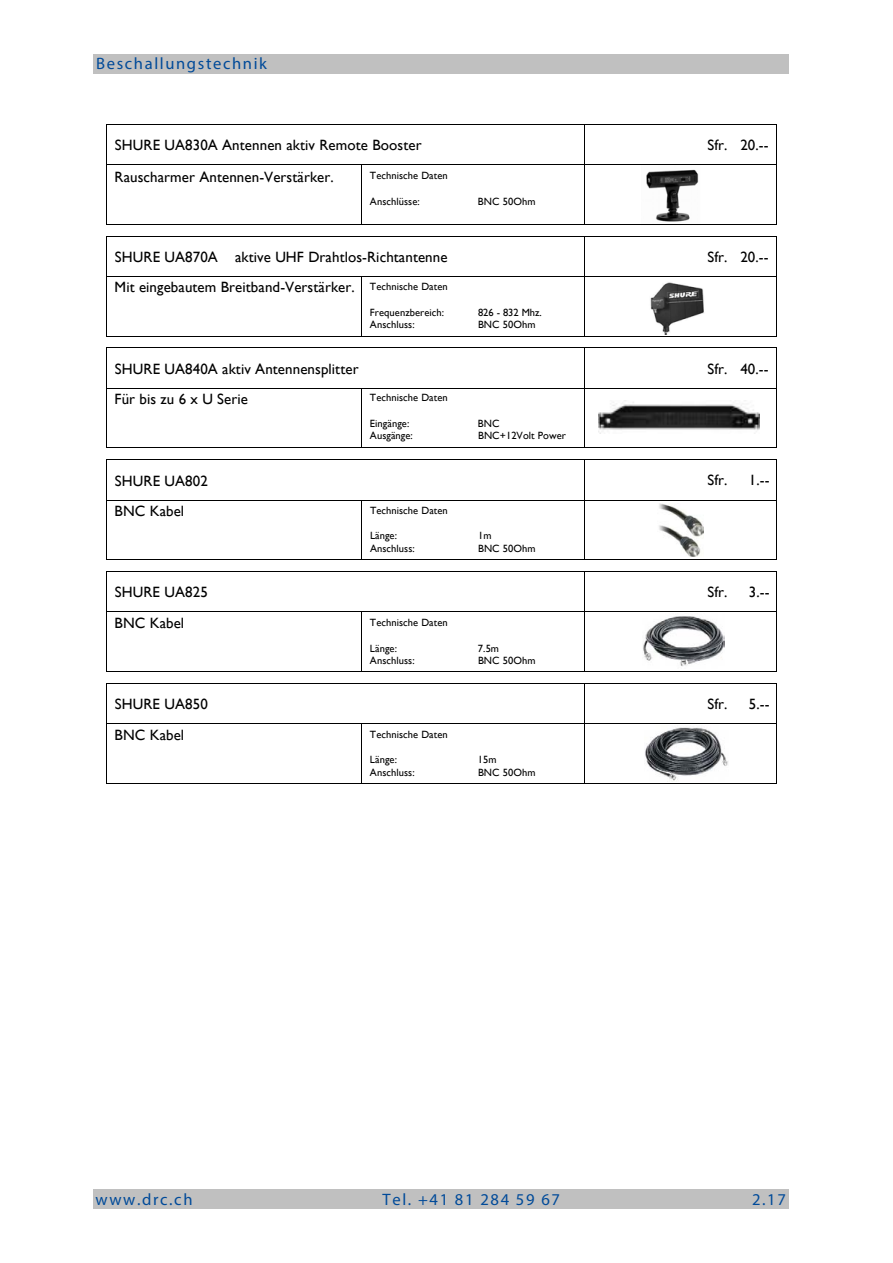
<style>
.page{position:relative;width:893px;height:1263px;background:#fff}
.page>*{position:absolute;margin:0;border:0;box-sizing:border-box;transform-origin:0 0}
.t1{font:16.5px "Myriad";letter-spacing:.1em;color:#004a99}
.t2{font:15px/30.2px "Gill Sans";letter-spacing:.005em;color:#000}
.t3{font:10.5px "Gill Sans";letter-spacing:.005em;color:#000}
</style>
<div class="page">
<img style="left:646px;top:169px;width:53px;height:53px">
<div style="left:93px;top:54px;width:696px;height:20px;background:#c0c0c0"></div>
<div style="left:93px;top:1189px;width:696px;height:20px;background:#c0c0c0"></div>
<hr style="left:107px;top:124px;width:477px;height:1px;background:#000">
<hr style="left:585px;top:124px;width:191px;height:1px;background:#000">
<hr style="left:584px;top:125px;width:1px;height:40px;background:#000">
<hr style="left:776px;top:125px;width:1px;height:40px;background:#000">
<hr style="left:107px;top:165px;width:254px;height:1px;background:#000">
<hr style="left:362px;top:165px;width:222px;height:1px;background:#000">
<hr style="left:585px;top:165px;width:191px;height:1px;background:#000">
<hr style="left:106px;top:165px;width:1px;height:59px;background:#000">
<hr style="left:107px;top:224px;width:254px;height:1px;background:#000">
<hr style="left:361px;top:165px;width:1px;height:59px;background:#000">
<hr style="left:362px;top:224px;width:222px;height:1px;background:#000">
<hr style="left:584px;top:165px;width:1px;height:59px;background:#000">
<hr style="left:585px;top:224px;width:191px;height:1px;background:#000">
<hr style="left:776px;top:165px;width:1px;height:59px;background:#000">
<hr style="left:106px;top:125px;width:1px;height:40px;background:#000">
<hr style="left:107px;top:236px;width:477px;height:1px;background:#000">
<hr style="left:585px;top:236px;width:191px;height:1px;background:#000">
<hr style="left:584px;top:237px;width:1px;height:39px;background:#000">
<hr style="left:776px;top:237px;width:1px;height:39px;background:#000">
<hr style="left:107px;top:276px;width:254px;height:1px;background:#000">
<hr style="left:362px;top:276px;width:222px;height:1px;background:#000">
<hr style="left:585px;top:276px;width:191px;height:1px;background:#000">
<hr style="left:106px;top:277px;width:1px;height:59px;background:#000">
<hr style="left:107px;top:336px;width:254px;height:1px;background:#000">
<hr style="left:361px;top:277px;width:1px;height:59px;background:#000">
<hr style="left:362px;top:336px;width:222px;height:1px;background:#000">
<hr style="left:584px;top:277px;width:1px;height:59px;background:#000">
<hr style="left:585px;top:336px;width:191px;height:1px;background:#000">
<hr style="left:776px;top:277px;width:1px;height:59px;background:#000">
<hr style="left:106px;top:237px;width:1px;height:39px;background:#000">
<hr style="left:107px;top:348px;width:477px;height:1px;background:#000">
<hr style="left:585px;top:348px;width:191px;height:1px;background:#000">
<hr style="left:584px;top:348px;width:1px;height:40px;background:#000">
<hr style="left:776px;top:348px;width:1px;height:40px;background:#000">
<hr style="left:107px;top:388px;width:254px;height:1px;background:#000">
<hr style="left:362px;top:388px;width:222px;height:1px;background:#000">
<hr style="left:585px;top:388px;width:191px;height:1px;background:#000">
<hr style="left:106px;top:389px;width:1px;height:59px;background:#000">
<hr style="left:107px;top:448px;width:254px;height:1px;background:#000">
<hr style="left:361px;top:389px;width:1px;height:59px;background:#000">
<hr style="left:362px;top:448px;width:222px;height:1px;background:#000">
<hr style="left:584px;top:389px;width:1px;height:59px;background:#000">
<hr style="left:585px;top:448px;width:191px;height:1px;background:#000">
<hr style="left:776px;top:389px;width:1px;height:59px;background:#000">
<hr style="left:106px;top:348px;width:1px;height:40px;background:#000">
<hr style="left:107px;top:459px;width:477px;height:1px;background:#000">
<hr style="left:585px;top:459px;width:191px;height:1px;background:#000">
<hr style="left:584px;top:460px;width:1px;height:40px;background:#000">
<hr style="left:776px;top:460px;width:1px;height:40px;background:#000">
<hr style="left:107px;top:500px;width:254px;height:1px;background:#000">
<hr style="left:362px;top:500px;width:222px;height:1px;background:#000">
<hr style="left:585px;top:500px;width:191px;height:1px;background:#000">
<hr style="left:106px;top:501px;width:1px;height:58px;background:#000">
<hr style="left:107px;top:559px;width:254px;height:1px;background:#000">
<hr style="left:361px;top:501px;width:1px;height:58px;background:#000">
<hr style="left:362px;top:559px;width:222px;height:1px;background:#000">
<hr style="left:584px;top:501px;width:1px;height:58px;background:#000">
<hr style="left:585px;top:559px;width:191px;height:1px;background:#000">
<hr style="left:776px;top:501px;width:1px;height:58px;background:#000">
<hr style="left:106px;top:460px;width:1px;height:40px;background:#000">
<hr style="left:107px;top:571px;width:477px;height:1px;background:#000">
<hr style="left:585px;top:571px;width:191px;height:1px;background:#000">
<hr style="left:584px;top:572px;width:1px;height:40px;background:#000">
<hr style="left:776px;top:572px;width:1px;height:40px;background:#000">
<hr style="left:107px;top:612px;width:254px;height:1px;background:#000">
<hr style="left:107px;top:723px;width:254px;height:1px;background:#000">
<hr style="left:362px;top:612px;width:222px;height:1px;background:#000">
<hr style="left:585px;top:612px;width:191px;height:1px;background:#000">
<hr style="left:106px;top:612px;width:1px;height:59px;background:#000">
<hr style="left:107px;top:671px;width:254px;height:1px;background:#000">
<hr style="left:361px;top:612px;width:1px;height:59px;background:#000">
<hr style="left:362px;top:671px;width:222px;height:1px;background:#000">
<hr style="left:584px;top:612px;width:1px;height:59px;background:#000">
<hr style="left:585px;top:671px;width:191px;height:1px;background:#000">
<hr style="left:776px;top:612px;width:1px;height:59px;background:#000">
<hr style="left:106px;top:572px;width:1px;height:40px;background:#000">
<hr style="left:107px;top:683px;width:477px;height:1px;background:#000">
<hr style="left:585px;top:683px;width:191px;height:1px;background:#000">
<hr style="left:584px;top:684px;width:1px;height:39px;background:#000">
<hr style="left:776px;top:684px;width:1px;height:39px;background:#000">
<hr style="left:362px;top:723px;width:222px;height:1px;background:#000">
<hr style="left:585px;top:723px;width:191px;height:1px;background:#000">
<hr style="left:106px;top:724px;width:1px;height:59px;background:#000">
<hr style="left:107px;top:783px;width:254px;height:1px;background:#000">
<hr style="left:361px;top:724px;width:1px;height:59px;background:#000">
<hr style="left:362px;top:783px;width:222px;height:1px;background:#000">
<hr style="left:584px;top:724px;width:1px;height:59px;background:#000">
<hr style="left:585px;top:783px;width:191px;height:1px;background:#000">
<hr style="left:776px;top:724px;width:1px;height:59px;background:#000">
<hr style="left:106px;top:684px;width:1px;height:39px;background:#000">
<img style="left:598px;top:402px;width:161px;height:32px">
<img style="left:650px;top:282px;width:54px;height:52px">
<img style="left:659px;top:504px;width:44px;height:52px">
<img style="left:643px;top:616px;width:81px;height:51px">
<img style="left:645px;top:727px;width:83px;height:54px">
<p class="t1" style="left:96px;top:53px;width:172px">Beschallungstechnik</p>
<p class="t2" style="left:115px;top:130px;width:308px">SHURE UA830A Antennen aktiv Remote Booster</p>
<p class="t3" style="left:370px;top:170px;width:79px">Technische Daten</p>
<p class="t3" style="left:370px;top:195px;width:51px">Anschlüsse:</p>
<p class="t3" style="left:478px;top:195px;width:59px">BNC 50Ohm</p>
<p class="t2" style="left:115px;top:162px;width:221px">Rauscharmer Antennen-Verstärker.</p>
<p class="t2" style="left:115px;top:242px;width:334px">SHURE UA870A aktive UHF Drahtlos-Richtantenne<br>Mit eingebautem Breitband-Verstärker.</p>
<p class="t3" style="left:370px;top:281px;width:79px">Technische Daten</p>
<p class="t3" style="left:370px;top:306px;width:76px">Frequenzbereich:</p>
<p class="t3" style="left:478px;top:306px;width:65px">826 - 832 Mhz.</p>
<p class="t3" style="left:370px;top:319px;width:46px">Anschluss:</p>
<p class="t3" style="left:478px;top:319px;width:59px">BNC 50Ohm</p>
<p class="t2" style="left:707px;top:130px;width:63px">Sfr. 20.--</p>
<p class="t2" style="left:707px;top:242px;width:63px">Sfr. 20.--</p>
<p class="t2" style="left:115px;top:353px;width:245px">SHURE UA840A aktiv Antennensplitter<br>Für bis zu 6 x U Serie</p>
<p class="t2" style="left:707px;top:353px;width:63px">Sfr. 40.--</p>
<p class="t3" style="left:370px;top:392px;width:79px">Technische Daten</p>
<p class="t3" style="left:370px;top:417px;width:41px">Eingänge:</p>
<p class="t3" style="left:478px;top:417px;width:23px">BNC</p>
<p class="t3" style="left:370px;top:430px;width:44px">Ausgänge:</p>
<p class="t3" style="left:478px;top:430px;width:89px">BNC+12Volt Power</p>
<p class="t2" style="left:115px;top:465px;width:95px">SHURE UA802<br>BNC Kabel</p>
<p class="t3" style="left:370px;top:504px;width:79px">Technische Daten</p>
<p class="t3" style="left:370px;top:529px;width:29px">Länge:</p>
<p class="t3" style="left:478px;top:529px;width:15px">1m</p>
<p class="t3" style="left:370px;top:542px;width:46px">Anschluss:</p>
<p class="t3" style="left:478px;top:542px;width:59px">BNC 50Ohm</p>
<p class="t2" style="left:707px;top:465px;width:22px">Sfr.</p>
<p class="t2" style="left:748px;top:465px;width:22px">1.--</p>
<p class="t2" style="left:115px;top:577px;width:94px">SHURE UA825</p>
<p class="t2" style="left:707px;top:577px;width:22px">Sfr.</p>
<p class="t2" style="left:748px;top:577px;width:22px">3.--</p>
<p class="t2" style="left:115px;top:608px;width:71px">BNC Kabel</p>
<p class="t3" style="left:370px;top:617px;width:79px">Technische Daten</p>
<p class="t3" style="left:370px;top:642px;width:29px">Länge:</p>
<p class="t3" style="left:478px;top:642px;width:23px">7.5m</p>
<p class="t3" style="left:370px;top:655px;width:46px">Anschluss:</p>
<p class="t3" style="left:478px;top:655px;width:59px">BNC 50Ohm</p>
<p class="t2" style="left:115px;top:689px;width:94px">SHURE UA850</p>
<p class="t2" style="left:707px;top:689px;width:22px">Sfr.</p>
<p class="t2" style="left:748px;top:689px;width:22px">5.--</p>
<p class="t2" style="left:115px;top:720px;width:71px">BNC Kabel</p>
<p class="t3" style="left:370px;top:728px;width:79px">Technische Daten</p>
<p class="t3" style="left:370px;top:754px;width:29px">Länge:</p>
<p class="t3" style="left:478px;top:754px;width:20px">15m</p>
<p class="t3" style="left:370px;top:766px;width:46px">Anschluss:</p>
<p class="t3" style="left:478px;top:766px;width:59px">BNC 50Ohm</p>
<p class="t1" style="left:96px;top:1189px;width:98px">www.drc.ch</p>
<p class="t1" style="left:382px;top:1189px;width:179px">Tel. +41 81 284 59 67</p>
<p class="t1" style="left:752px;top:1189px;width:35px">2.17</p>
</div>
